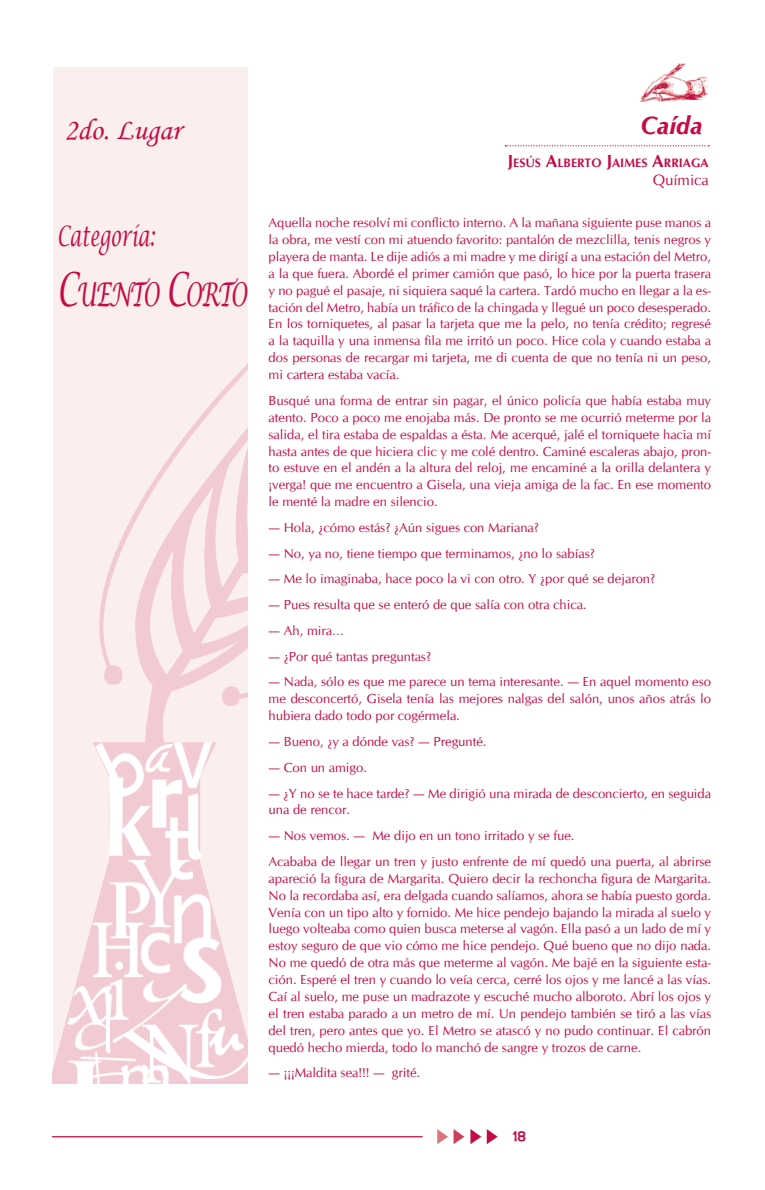
<style>
.page{position:relative;width:765px;height:1190px;background:#fff}
.page>*{position:absolute;margin:0;border:0;box-sizing:border-box;transform-origin:0 0}
.t1{font:italic 32.75px "Lucida Calligraphy";letter-spacing:-.07em;color:#c60a45;scale:.64 1}
.t2{font:30px "Monotype Corsiva";color:#c60a45}
.t3{font:italic 28.12px "Lucida Calligraphy";color:#c60a45;scale:.64 1}
.t4{font:italic 700 25px "CG Omega";color:#c60a45}
.t5{font:15px "CG Omega";color:#c60a45}
.t6{font:700 15px "Teen";color:#c60a45}
.t7{font:13.12px/16.9px "CG Omega";color:#c60a45;text-align:justify}
.t8{font:700 12.25px "CG Omega";color:#c60a45}
.s1{font-size:46.88px}
.s2{font-size:17.5px}
</style>
<div class="page">
<hr style="left:52px;top:1135px;width:371px;height:2px;background:#c60a45">
<svg style="left:487px;top:1129px;width:11px;height:14px"></svg>
<svg style="left:470px;top:1129px;width:11px;height:14px"></svg>
<svg style="left:454px;top:1129px;width:10px;height:14px"></svg>
<svg style="left:437px;top:1129px;width:11px;height:14px"></svg>
<div style="left:53px;top:67px;width:195px;height:1015px;background:#fbefee"></div>
<img style="left:53px;top:363px;width:195px;height:719px">
<svg style="left:505px;top:145px;width:204px;height:1px"></svg>
<img style="left:640px;top:63px;width:68px;height:38px">
<p class="t2" style="left:64px;top:112px;width:118px">2do. Lugar</p>
<p class="t3" style="left:57px;top:219px;width:154px">Categoría:</p>
<p class="t1" style="left:57px;top:275px;width:298px"><span class="s1">C</span>UENTO <span class="s1">C</span>ORTO</p>
<p class="t4" style="left:640px;top:110px;width:64px">Caída</p>
<p class="t8" style="left:507px;top:155px;width:203px"><span class="s2">J</span>ESÚS <span class="s2">A</span>LBERTO <span class="s2">J</span>AIMES <span class="s2">A</span>RRIAGA</p>
<p class="t5" style="left:653px;top:171px;width:57px">Química</p>
<p class="t7" style="left:269px;top:214px;width:444px">Aquella noche resolví mi conflicto interno. A la mañana siguiente puse manos a la obra, me vestí con mi atuendo favorito: pantalón de mezclilla, tenis negros y playera de manta. Le dije adiós a mi madre y me dirigí a una estación del Metro, a la que fuera. Abordé el primer camión que pasó, lo hice por la puerta trasera y no pagué el pasaje, ni siquiera saqué la cartera. Tardó mucho en llegar a la es&shy;tación del Metro, había un tráfico de la chingada y llegué un poco desesperado.<br>En los torniquetes, al pasar la tarjeta que me la pelo, no tenía crédito; regresé a la taquilla y una inmensa fila me irritó un poco. Hice cola y cuando estaba a dos personas de recargar mi tarjeta, me di cuenta de que no tenía ni un peso, mi cartera estaba vacía.</p>
<p class="t7" style="left:269px;top:392px;width:444px">Busqué una forma de entrar sin pagar, el único policía que había estaba muy atento. Poco a poco me enojaba más. De pronto se me ocurrió meterme por la salida, el tira estaba de espaldas a ésta. Me acerqué, jalé el torniquete hacia mí hasta antes de que hiciera clic y me colé dentro. Caminé escaleras abajo, pron&shy;to estuve en el andén a la altura del reloj, me encaminé a la orilla delantera y ¡verga! que me encuentro a Gisela, una vieja amiga de la fac. En ese momento le menté la madre en silencio.</p>
<p class="t7" style="left:269px;top:519px;width:272px">— Hola, ¿cómo estás? ¿Aún sigues con Mariana?</p>
<p class="t7" style="left:269px;top:545px;width:328px">— No, ya no, tiene tiempo que terminamos, ¿no lo sabías?</p>
<p class="t7" style="left:269px;top:570px;width:388px">— Me lo imaginaba, hace poco la vi con otro. Y ¿por qué se dejaron?</p>
<p class="t7" style="left:269px;top:596px;width:320px">— Pues resulta que se enteró de que salía con otra chica.</p>
<p class="t7" style="left:269px;top:622px;width:77px">— Ah, mira…</p>
<p class="t7" style="left:269px;top:647px;width:164px">— ¿Por qué tantas preguntas?</p>
<p class="t7" style="left:269px;top:673px;width:444px">— Nada, sólo es que me parece un tema interesante. — En aquel momento eso me desconcertó, Gisela tenía las mejores nalgas del salón, unos años atrás lo hubiera dado todo por cogérmela.</p>
<p class="t7" style="left:269px;top:733px;width:219px">— Bueno, ¿y a dónde vas? — Pregunté.</p>
<p class="t7" style="left:269px;top:758px;width:100px">— Con un amigo.</p>
<p class="t7" style="left:269px;top:784px;width:444px">— ¿Y no se te hace tarde? — Me dirigió una mirada de desconcierto, en seguida una de rencor.</p>
<p class="t7" style="left:269px;top:827px;width:307px">— Nos vemos. — Me dijo en un tono irritado y se fue.</p>
<p class="t7" style="left:269px;top:853px;width:444px">Acababa de llegar un tren y justo enfrente de mí quedó una puerta, al abrirse apareció la figura de Margarita. Quiero decir la rechoncha figura de Margarita.<br>No la recordaba así, era delgada cuando salíamos, ahora se había puesto gorda.<br>Venía con un tipo alto y fornido. Me hice pendejo bajando la mirada al suelo y luego volteaba como quien busca meterse al vagón. Ella pasó a un lado de mí y estoy seguro de que vio cómo me hice pendejo. Qué bueno que no dijo nada.<br>No me quedó de otra más que meterme al vagón. Me bajé en la siguiente esta&shy;ción. Esperé el tren y cuando lo veía cerca, cerré los ojos y me lancé a las vías.<br>Caí al suelo, me puse un madrazote y escuché mucho alboroto. Abrí los ojos y el tren estaba parado a un metro de mí. Un pendejo también se tiró a las vías del tren, pero antes que yo. El Metro se atascó y no pudo continuar. El cabrón quedó hecho mierda, todo lo manchó de sangre y trozos de carne.</p>
<p class="t7" style="left:269px;top:1064px;width:153px">— ¡¡¡Maldita sea!!! — grité.</p>
<p class="t6" style="left:513px;top:1127px;width:15px">18</p>
</div>
